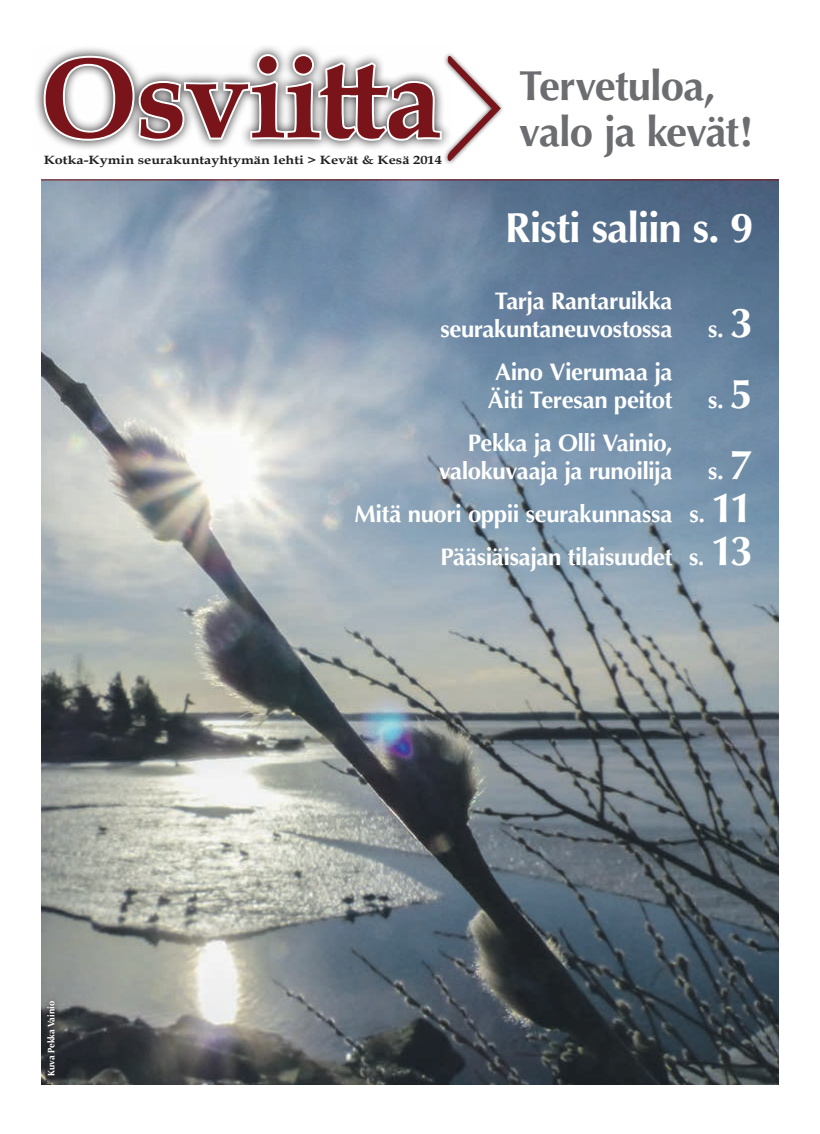
<style>
.page{position:relative;width:820px;height:1134px;background:#fff}
.page>*{position:absolute;margin:0;border:0;box-sizing:border-box;transform-origin:0 0}
.t1{font:700 115px "Book Antiqua";letter-spacing:-.025em;color:#79151a}
.t2{font:700 42px/46px "Optima";letter-spacing:-.025em;color:#6c6d70}
.t3{font:700 42px "Optima";letter-spacing:-.025em;color:#fff}
.t4{font:700 24px/28px "Optima";letter-spacing:-.02em;color:#fff;text-align:right}
.t5{font:700 12px "Book Antiqua";color:#231f20;scale:1.2 1}
.t6{font:700 9.5px "Optima";color:#fff}
.s1{font-size:42px}
</style>
<div class="page">
<img style="left:41px;top:180px;width:737px;height:904px">
<svg style="left:35px;top:47px;width:346px;height:102px"></svg>
<svg style="left:42px;top:51px;width:339px;height:93px"></svg>
<img style="left:381px;top:53px;width:190px;height:140px">
<div style="left:42px;top:996px;width:18px;height:84px;background:#231f20;opacity:.84"></div>
<hr style="left:41px;top:179px;width:737px;height:1px;background:#79151a">
<h1 class="t1" style="left:41px;top:20px;width:402px">Osviitta</h1>
<p class="t5" style="left:44px;top:152px;width:333px">Kotka-Kymin seurakuntayhtymän lehti &gt; Kevät &amp; Kesä 2014</p>
<h2 class="t2" style="left:519px;top:63px;width:235px">Tervetuloa, valo ja kevät!</h2>
<h2 class="t3" style="left:504px;top:203px;width:250px">Risti saliin s. 9</h2>
<p class="t6" style="left:46px;top:1076px;width:76px;rotate:-90deg">Kuva Pekka Vainio</p>
<p class="t4" style="left:440px;top:287px;width:233px">Tarja Rantaruikka seurakuntaneuvostossa</p>
<p class="t4" style="left:487px;top:358px;width:186px;text-align:center">Aino Vierumaa ja<br>Äiti Teresan peitot</p>
<p class="t4" style="left:438px;top:429px;width:235px">Pekka ja Olli Vainio, valokuvaaja ja runoilija</p>
<p class="t4" style="left:354px;top:493px;width:319px;line-height:43px">Mitä nuori oppii seurakunnassa<br>Pääsiäisajan tilaisuudet</p>
<p class="t4" style="left:707px;top:315px;width:47px">s. <span class="s1">3</span></p>
<p class="t4" style="left:707px;top:386px;width:47px">s. <span class="s1">5</span></p>
<p class="t4" style="left:688px;top:449px;width:66px;line-height:43px;text-align:justify;text-indent:19px">s. <span class="s1">7 </span>s. <span class="s1">11 </span>s. <span class="s1">13</span></p>
</div>
